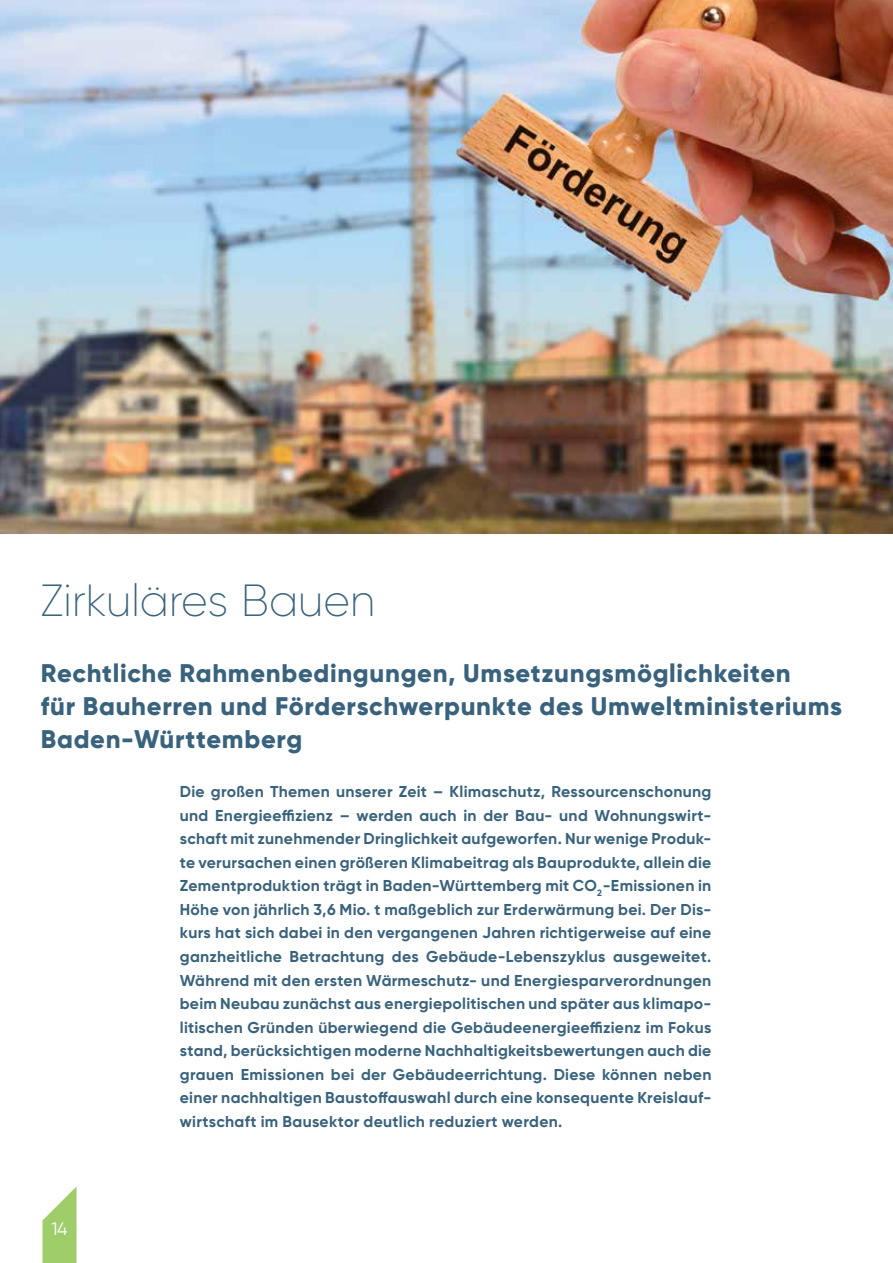
<style>
.page{position:relative;width:893px;height:1263px;background:#fff}
.page>*{position:absolute;margin:0;border:0;box-sizing:border-box;transform-origin:0 0}
.t1{font:200 45px "Gilroy";letter-spacing:-.01em;color:#39627c}
.t2{font:800 25.5px/33px "Gilroy";letter-spacing:.025em;color:#39627c}
.t3{font:18px "Gilroy";color:#fff}
.t4{font:700 15.75px/23.5px "Gilroy";letter-spacing:.02em;color:#39627c;text-align:justify}
</style>
<div class="page">
<img style="left:0;top:0;width:893px;height:533px">
<svg style="left:43px;top:1186px;width:34px;height:77px"></svg>
<h1 class="t1" style="left:40px;top:573px;width:337px">Zirkuläres Bauen</h1>
<h2 class="t2" style="left:41px;top:656px;width:803px">Rechtliche Rahmenbedingungen, Umsetzungsmöglichkeiten<br>für Bauherren und Förderschwerpunkte des Umweltministeriums<br>Baden-Württemberg</h2>
<p class="t4" style="left:180px;top:780px;width:533px">Die großen Themen unserer Zeit – Klimaschutz, Ressourcenschonung und Energieeffizienz – werden auch in der Bau- und Wohnungswirt&shy;schaft mit zunehmender Dringlichkeit aufgeworfen. Nur wenige Produk&shy;te verursachen einen größeren Klimabeitrag als Bauprodukte, allein die Zementproduktion trägt in Baden-Württemberg mit CO<sub>2</sub>-Emissionen in Höhe von jährlich 3,6 Mio. t maßgeblich zur Erderwärmung bei. Der Dis&shy;kurs hat sich dabei in den vergangenen Jahren richtigerweise auf eine ganzheitliche Betrachtung des Gebäude-Lebenszyklus ausgeweitet.<br>Während mit den ersten Wärmeschutz- und Energiesparverordnungen beim Neubau zunächst aus energiepolitischen und später aus klimapo&shy;litischen Gründen überwiegend die Gebäudeenergieeffizienz im Fokus stand, berücksichtigen moderne Nachhaltigkeitsbewertungen auch die grauen Emissionen bei der Gebäudeerrichtung. Diese können neben einer nachhaltigen Baustoffauswahl durch eine konsequente Kreislauf&shy;wirtschaft im Bausektor deutlich reduziert werden.</p>
<p class="t3" style="left:51px;top:1217px;width:18px">14</p>
</div>
